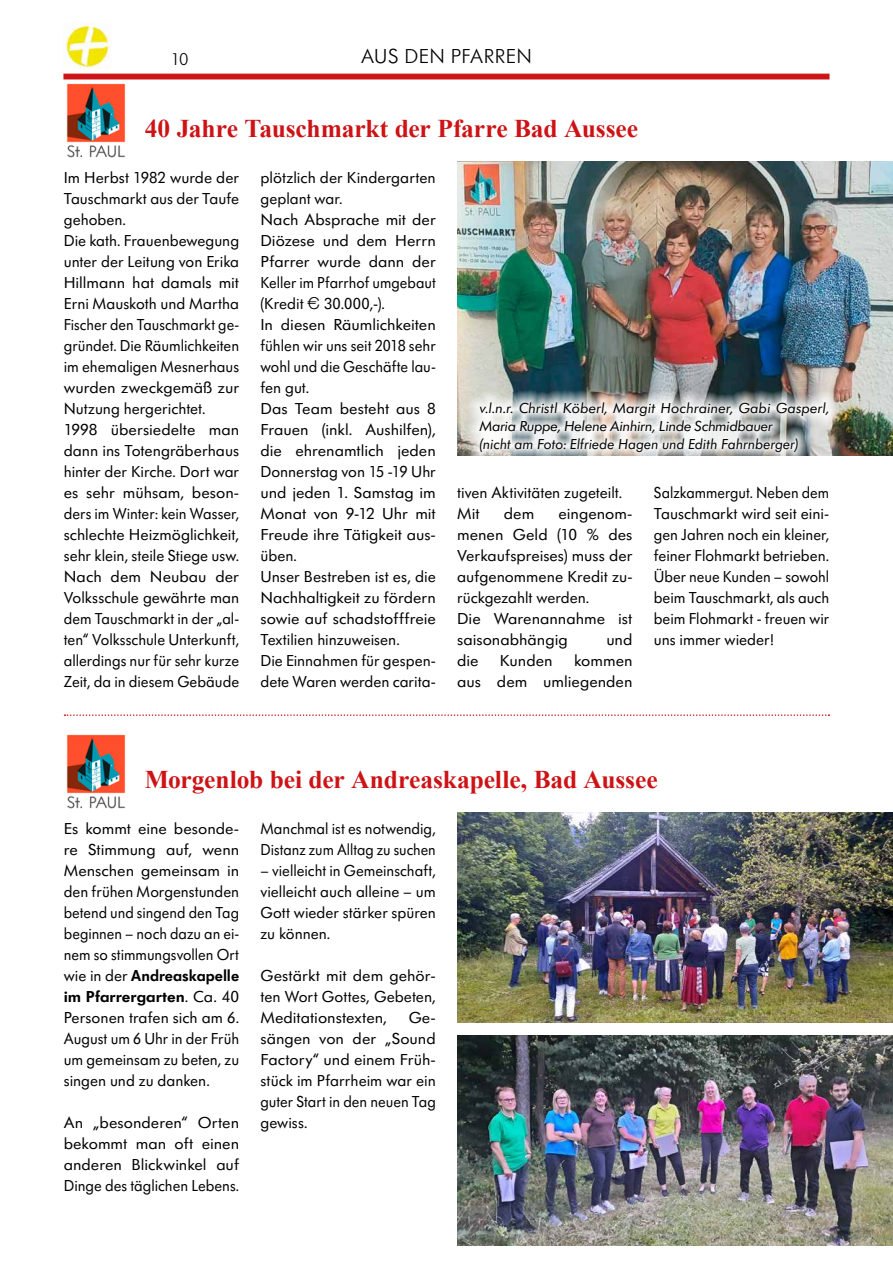
<style>
.page{position:relative;width:893px;height:1263px;background:#fff}
.page>*{position:absolute;margin:0;border:0;box-sizing:border-box;transform-origin:0 0}
.t1{font:700 25.5px "Times New Roman";letter-spacing:-.005em;color:#cd1316}
.t2{font:300 21px "Futura SB";letter-spacing:.025em;color:#000}
.t3{font:300 18px "Futura SB";color:#000}
.t4{font:16.5px/21px "Futura SB";color:#000}
.t5{font:16.5px/21px "Futura SB";color:#000;text-align:justify;scale:1.05 1}
.t6{font:16.5px/21px "Futura SB";color:#000;text-align:justify;scale:.94 1}
.t7{font:16.5px/21px "Futura SB Dem Bol";color:#000}
.t8{font:italic 15px/18px "Futura SB";color:#000;scale:1.05 1}
.s1{font-family:"Futura SB"}
</style>
<div class="page">
<div style="left:64px;top:74px;width:765px;height:5px;background:#cd1316"></div>
<img style="left:64px;top:23px;width:47px;height:46px">
<svg style="left:65px;top:714px;width:764px;height:2px"></svg>
<img style="left:66px;top:83px;width:60px;height:75px">
<img style="left:457px;top:162px;width:436px;height:293px">
<div style="left:467px;top:390px;width:374px;height:75px;background:#fff;opacity:.94"></div>
<img style="left:66px;top:734px;width:60px;height:75px">
<img style="left:457px;top:813px;width:436px;height:210px">
<img style="left:457px;top:1035px;width:436px;height:210px">
<p class="t3" style="left:171px;top:49px;width:19px">10</p>
<p class="t2" style="left:361px;top:45px;width:172px">AUS DEN PFARREN</p>
<h1 class="t1" style="left:145px;top:110px;width:495px">40 Jahre Tauschmarkt der Pfarre Bad Aussee</h1>
<p class="t4" style="left:64px;top:167px;width:177px">Im Herbst 1982 wurde der<br>Tauschmarkt aus der Taufe gehoben.<br>Die kath. Frauenbewegung unter der Leitung von Erika<br>Hillmann hat damals mit<br>Erni Mauskoth und Martha<br>Fischer den Tauschmarkt ge&shy;gründet. Die Räumlichkeiten im ehemaligen Mesnerhaus wurden zweckgemäß zur<br>Nutzung hergerichtet.<br>1998 übersiedelte man dann ins Totengräberhaus hinter der Kirche. Dort war es sehr mühsam, beson&shy;ders im Winter: kein Wasser, schlechte Heizmöglichkeit, sehr klein, steile Stiege usw.<br>Nach dem Neubau der<br>Volksschule gewährte man dem Tauschmarkt in der „al&shy;ten“ Volksschule Unterkunft, allerdings nur für sehr kurze<br>Zeit, da in diesem Gebäude</p>
<p class="t4" style="left:260px;top:167px;width:177px">plötzlich der Kindergarten geplant war.<br>Nach Absprache mit der<br>Diözese und dem Herrn<br>Pfarrer wurde dann der<br>Keller im Pfarrhof umgebaut (Kredit € 30.000,-).<br>In diesen Räumlichkeiten fühlen wir uns seit 2018 sehr wohl und die Geschäfte lau&shy;fen gut.<br>Das Team besteht aus 8<br>Frauen (inkl. Aushilfen), die ehrenamtlich jeden<br>Donnerstag von 15 -19 Uhr und jeden 1. Samstag im<br>Monat von 9-12 Uhr mit<br>Freude ihre Tätigkeit aus&shy;üben.<br>Unser Bestreben ist es, die<br>Nachhaltigkeit zu fördern sowie auf schadstofffreie<br>Textilien hinzuweisen.<br>Die Einnahmen für gespen&shy;dete Waren werden carita-</p>
<p class="t8" style="left:480px;top:399px;width:334px">v.l.n.r. Christl Köberl, Margit Hochrainer, Gabi Gasperl,<br>Maria Ruppe, Helene Ainhirn, Linde Schmidbauer<br>(nicht am Foto: Elfriede Hagen und Edith Fahrnberger)</p>
<p class="t4" style="left:457px;top:482px;width:167px">tiven Aktivitäten zugeteilt.<br>Mit</p>
<p class="t6" style="left:654px;top:482px;width:188px">Salzkammergut. Neben dem Tauschmarkt wird seit eini&shy;gen Jahren noch ein kleiner, feiner Flohmarkt betrieben.<br>Über neue Kunden – sowohl beim Tauschmarkt, als auch beim Flohmarkt - freuen wir uns immer wieder!</p>
<p class="t5" style="left:504px;top:503px;width:31px">dem</p>
<p class="t5" style="left:457px;top:503px;width:169px;text-align:left;text-indent:101px">eingenom&shy;menen Geld (10 % des<br>Verkaufspreises) muss der aufgenommene Kredit zu&shy;rückgezahlt werden.<br>Die Warenannahme ist saisonabhängig</p>
<p class="t5" style="left:606px;top:629px;width:26px">und</p>
<p class="t5" style="left:457px;top:650px;width:22px">die</p>
<p class="t5" style="left:500px;top:650px;width:52px">Kunden</p>
<p class="t5" style="left:457px;top:650px;width:169px;text-align:right">kommen<br>aus dem umliegenden</p>
<h1 class="t1" style="left:145px;top:761px;width:515px">Morgenlob bei der Andreaskapelle, Bad Aussee</h1>
<p class="t5" style="left:64px;top:818px;width:169px">Es kommt eine besonde&shy;re Stimmung auf, wenn Menschen gemeinsam in den frühen Morgenstunden betend und singend den Tag beginnen – noch dazu an ei&shy;nem so stimmungsvollen Ort</p>
<p class="t7" style="left:64px;top:965px;width:177px"><span class="s1">wie in der</span> Andreaskapelle im Pfarrergarten<span class="s1">. Ca. 40</span></p>
<p class="t4" style="left:64px;top:1007px;width:177px;text-align:justify">Personen trafen sich am 6.<br>August um 6 Uhr in der Früh um gemeinsam zu beten, zu singen und zu danken.</p>
<p class="t5" style="left:64px;top:1112px;width:169px">An „besonderen“ Orten bekommt man oft einen anderen Blickwinkel auf Dinge des täglichen Lebens.</p>
<p class="t4" style="left:260px;top:818px;width:177px">Manchmal ist es notwendig,<br>Distanz zum Alltag zu suchen</p>
<p class="t4" style="left:260px;top:860px;width:177px;text-align:justify">– vielleicht in Gemeinschaft, vielleicht auch alleine – um Gott wieder stärker spüren zu können.</p>
<p class="t5" style="left:260px;top:965px;width:169px">Gestärkt mit dem gehör&shy;ten Wort Gottes, Gebeten, Meditationstexten,</p>
<p class="t5" style="left:260px;top:1007px;width:169px;text-indent:148px">Ge&shy;sängen von der „Sound Factory“ und einem Früh&shy;stück im Pfarrheim war ein guter Start in den neuen Tag gewiss.</p>
</div>
